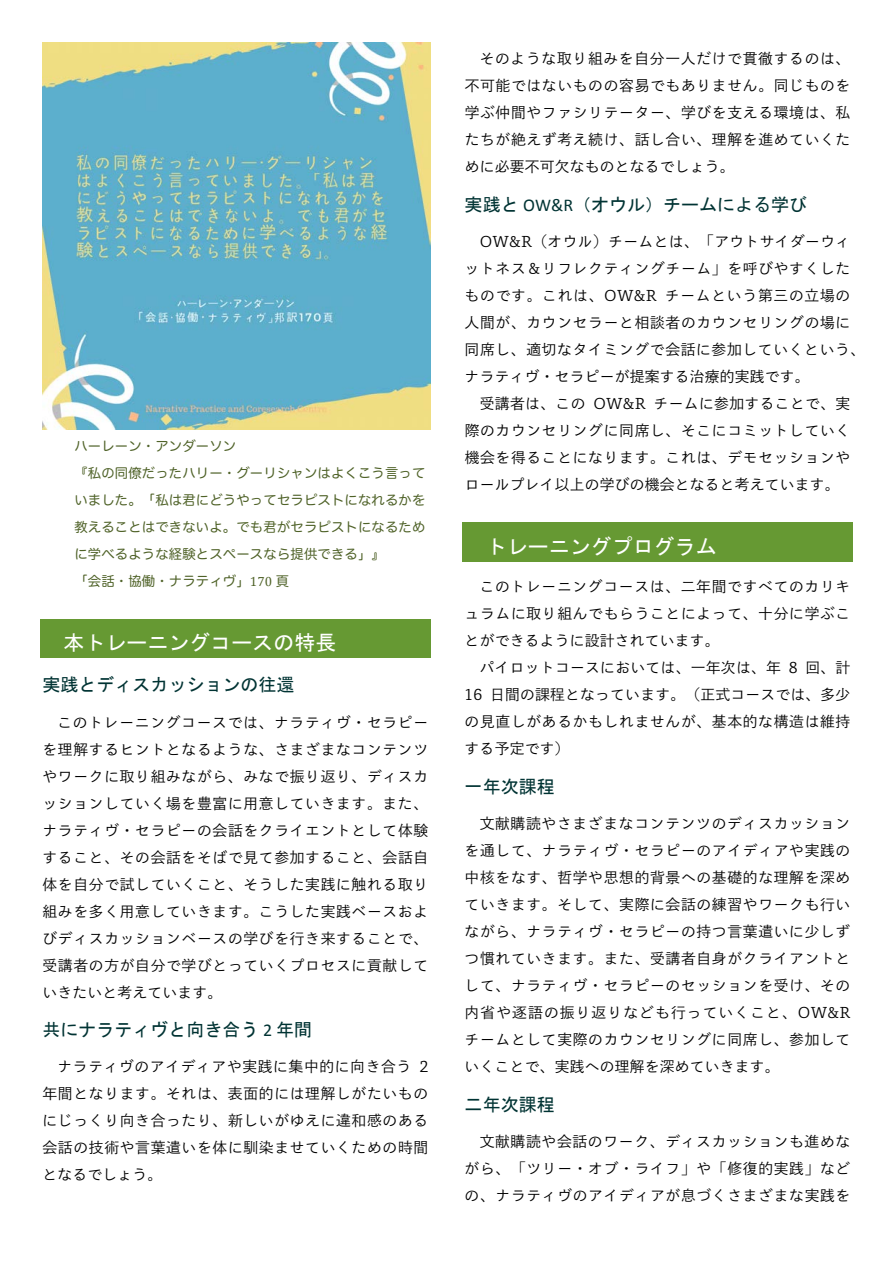
<style>
.page{position:relative;width:893px;height:1263px;background:#fff}
.page>*{position:absolute;margin:0;border:0;box-sizing:border-box;transform-origin:0 0}
.t1{font:20.85px "MS Gothic";letter-spacing:.005em;color:#fff}
.t2{font:18px "MS Gothic";color:#033}
.t3{font:14.7px/27px "Toppan Bunkyu Gothic Pr 6 N";letter-spacing:.045em;color:#000;text-align:justify}
.t4{font:13.35px/27px "Hira Maru Pro W4";letter-spacing:.015em;color:#4f6228}
.s1{font-family:"Cambria"}
.s2{font-family:"Calibri"}
</style>
<div class="page">
<div style="left:40px;top:619px;width:390px;height:39px;background:#693"></div>
<div style="left:462px;top:522px;width:390px;height:40px;background:#693"></div>
<img style="left:43px;top:43px;width:387px;height:387px">
<p class="t4" style="left:74px;top:433px;width:352px">ハーレーン・アンダーソン<br>『私の同僚だったハリー・グーリシャンはよくこう言っていました。「私は君にどうやってセラピストになれるかを教えることはできないよ。でも君がセラピストになるために学べるような経験とスペースなら提供できる」』<br>「会話・協働・ナラティヴ」<span class="s1">170</span> 頁</p>
<h1 class="t1" style="left:63px;top:632px;width:274px">本トレーニングコースの特長</h1>
<p class="t2" style="left:42px;top:675px;width:253px">実践とディスカッションの往還</p>
<p class="t3" style="left:42px;top:708px;width:387px;text-indent:15px">このトレーニングコースでは、ナラティヴ・セラピーを理解するヒントとなるような、さまざまなコンテンツやワークに取り組みながら、みなで振り返り、ディスカッションしていく場を豊富に用意していきます。また、ナラティヴ・セラピーの会話をクライエントとして体験すること、その会話をそばで見て参加すること、会話自体を自分で試していくこと、そうした実践に触れる取り組みを多く用意していきます。こうした実践ベースおよびディスカッションベースの学びを行き来することで、受講者の方が自分で学びとっていくプロセスに貢献していきたいと考えています。</p>
<p class="t2" style="left:42px;top:1021px;width:271px">共にナラティヴと向き合う <span class="s2">2</span> 年間</p>
<p class="t3" style="left:42px;top:1053px;width:387px;text-indent:15px">ナラティヴのアイディアや実践に集中的に向き合う 2年間となります。それは、表面的には理解しがたいものにじっくり向き合ったり、新しいがゆえに違和感のある会話の技術や言葉遣いを体に馴染ませていくための時間となるでしょう。</p>
<p class="t3" style="left:464px;top:45px;width:387px;text-indent:15px">そのような取り組みを自分一人だけで貫徹するのは、不可能ではないものの容易でもありません。同じものを学ぶ仲間やファシリテーター、学びを支える環境は、私たちが絶えず考え続け、話し合い、理解を進めていくために必要不可欠なものとなるでしょう。</p>
<p class="t2" style="left:464px;top:195px;width:344px">実践と <span class="s2">OW&amp;R</span>（オウル）チームによる学び</p>
<p class="t3" style="left:464px;top:228px;width:402px;text-align:left;text-indent:15px">OW&amp;R（オウル）チームとは、「アウトサイダーウィットネス＆リフレクティングチーム」を呼びやすくしたものです。これは、OW&amp;R チームという第三の立場の人間が、カウンセラーと相談者のカウンセリングの場に同席し、適切なタイミングで会話に参加していくという、ナラティヴ・セラピーが提案する治療的実践です。</p>
<p class="t3" style="left:464px;top:390px;width:387px;text-indent:15px">受講者は、この OW&amp;R チームに参加することで、実際のカウンセリングに同席し、そこにコミットしていく機会を得ることになります。これは、デモセッションやロールプレイ以上の学びの機会となると考えています。</p>
<h1 class="t1" style="left:485px;top:536px;width:232px">トレーニングプログラム</h1>
<p class="t3" style="left:464px;top:573px;width:387px;text-indent:15px">このトレーニングコースは、二年間ですべてのカリキュラムに取り組んでもらうことによって、十分に学ぶことができるように設計されています。</p>
<p class="t3" style="left:464px;top:654px;width:387px;text-indent:15px">パイロットコースにおいては、一年次は、年 8 回、計16 日間の課程となっています。（正式コースでは、多少の見直しがあるかもしれませんが、基本的な構造は維持する予定です）</p>
<p class="t2" style="left:464px;top:777px;width:91px">一年次課程</p>
<p class="t3" style="left:464px;top:810px;width:387px;text-indent:15px">文献購読やさまざまなコンテンツのディスカッションを通して、ナラティヴ・セラピーのアイディアや実践の中核をなす、哲学や思想的背景への基礎的な理解を深めていきます。そして、実際に会話の練習やワークも行いながら、ナラティヴ・セラピーの持つ言葉遣いに少しずつ慣れていきます。また、受講者自身がクライアントとして、ナラティヴ・セラピーのセッションを受け、その内省や逐語の振り返りなども行っていくこと、OW&amp;Rチームとして実際のカウンセリングに同席し、参加していくことで、実践への理解を深めていきます。</p>
<p class="t2" style="left:464px;top:1095px;width:91px">二年次課程</p>
<p class="t3" style="left:464px;top:1128px;width:387px;text-indent:15px">文献購読や会話のワーク、ディスカッションも進めながら、「ツリー・オブ・ライフ」や「修復的実践」などの、ナラティヴのアイディアが息づくさまざまな実践を</p>
</div>
